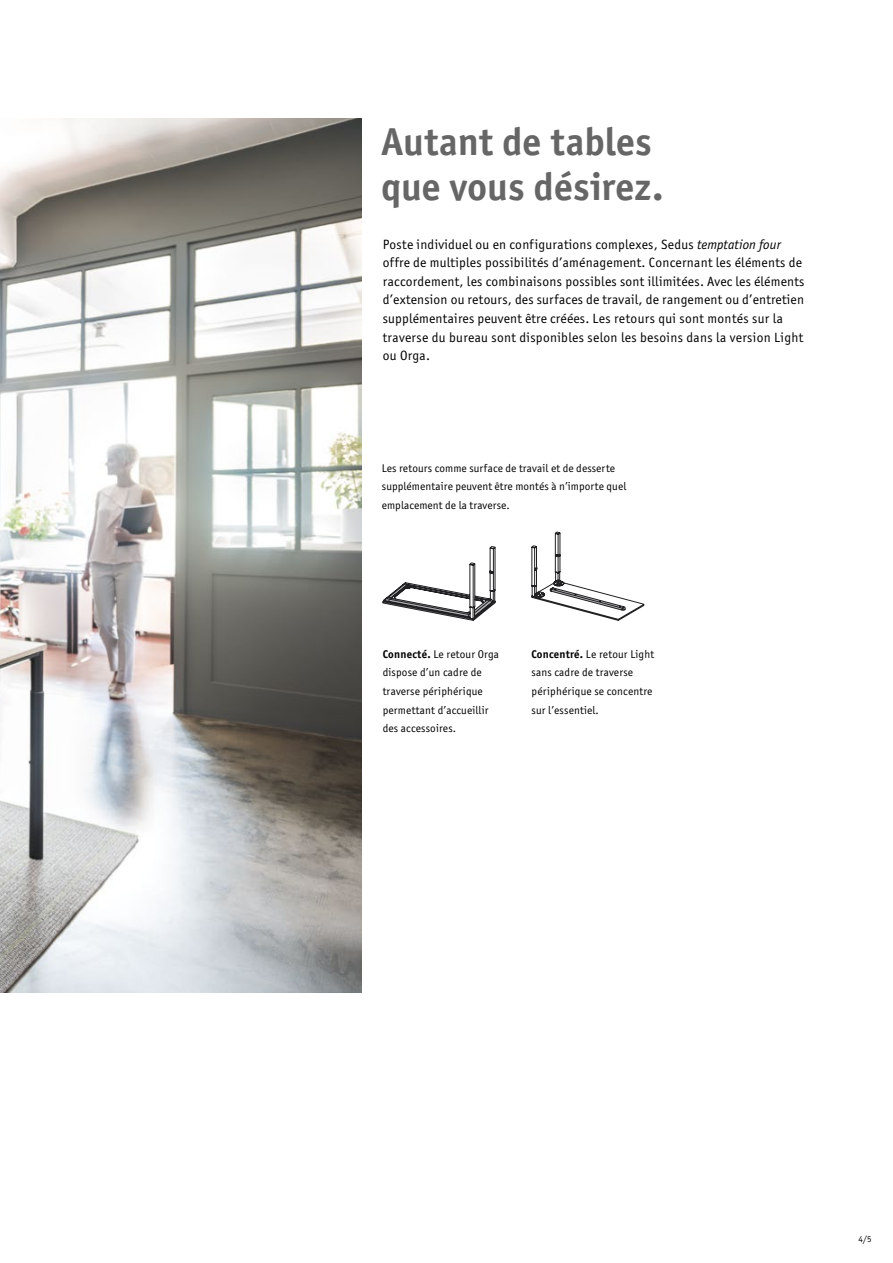
<style>
.page{position:relative;width:893px;height:1263px;background:#fff}
.page>*{position:absolute;margin:0;border:0;box-sizing:border-box;transform-origin:0 0}
.Headline_26pt{font:700 39px/45px "Officina San Itc T";letter-spacing:.005em;color:#666}
.Copy_12pt{font:13.5px/18.6px "Officina San Itc T";letter-spacing:.02em;color:#000}
.Copy_12pt-2{font:11.25px/18.6px "Officina San Itc T";letter-spacing:.015em;color:#000}
.t1{font:9px "Officina San Itc T";color:#000}
.s1{font-style:italic}
.s2{font-weight:700}
</style>
<div class="page">
<svg style="left:531px;top:532px;width:113px;height:89px"></svg>
<svg style="left:383px;top:546px;width:112px;height:74px"></svg>
<img style="left:0;top:119px;width:361px;height:873px">
<p class="Headline_26pt" style="left:381px;top:119px;width:284px">Autant de tables que vous désirez.</p>
<p class="Copy_12pt" style="left:383px;top:235px;width:423px">Poste individuel ou en configurations complexes, Sedus <span class="s1">temptation four </span>offre de multiples possibilités d’aménagement. Concernant les éléments de raccordement, les combinaisons possibles sont illimitées. Avec les éléments d’extension ou retours, des surfaces de travail, de rangement ou d’entretien supplémentaires peuvent être créées. Les retours qui sont montés sur la traverse du bureau sont disponibles selon les besoins dans la version Light ou Orga.</p>
<p class="Copy_12pt-2" style="left:382px;top:459px;width:246px">Les retours comme surface de travail et de desserte supplémentaire peuvent être montés à n’importe quel emplacement de la traverse.</p>
<p class="Copy_12pt-2" style="left:383px;top:645px;width:118px"><span class="s2">Connecté.</span> Le retour Orga dispose d’un cadre de traverse périphérique permettant d’accueillir des accessoires.</p>
<p class="Copy_12pt-2" style="left:531px;top:645px;width:124px"><span class="s2">Concentré.</span> Le retour Light sans cadre de traverse périphérique se concentre sur l’essentiel.</p>
<p class="t1" style="left:858px;top:1233px;width:15px">4/5</p>
</div>
